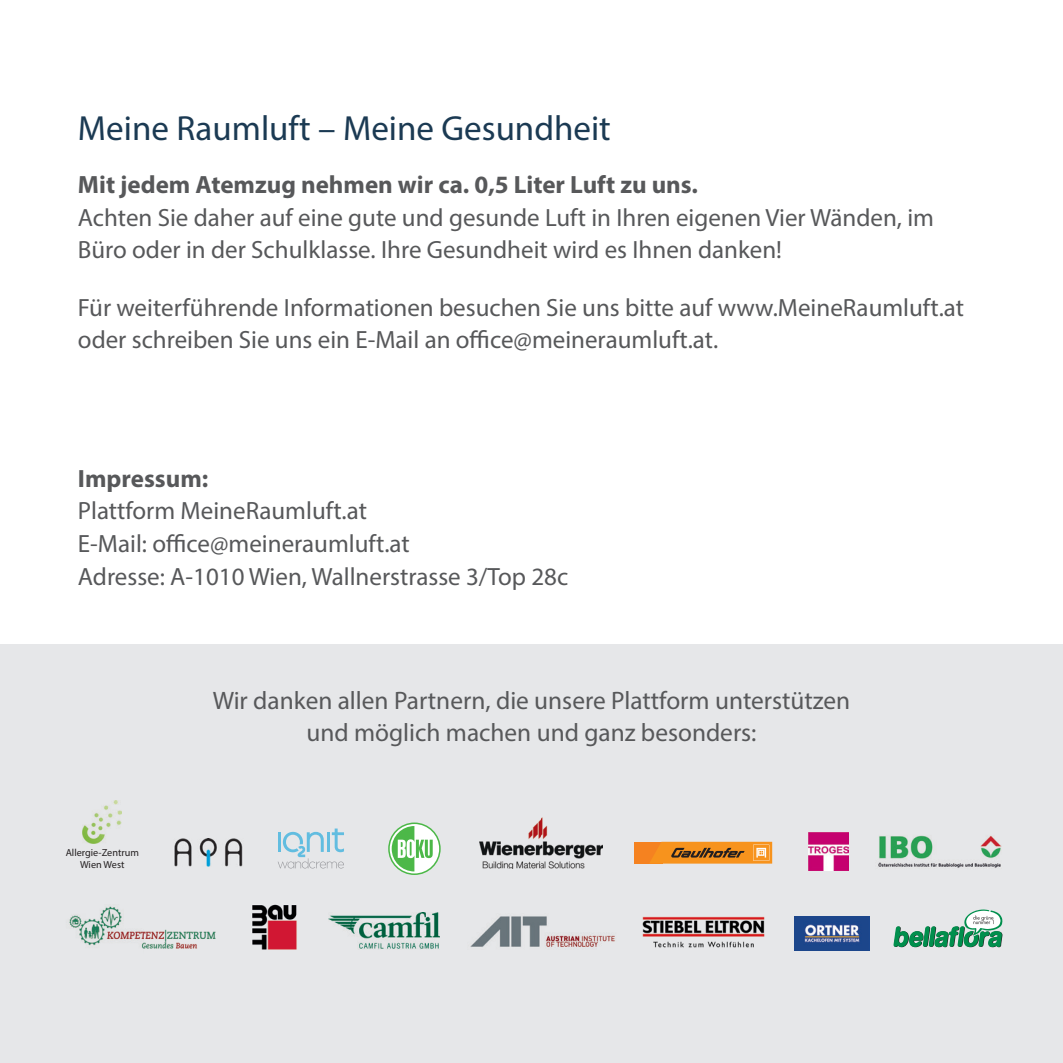
<style>
.page{position:relative;width:1063px;height:1063px;background:#fff}
.page>*{position:absolute;margin:0;border:0;box-sizing:border-box;transform-origin:0 0}
.t1{font:35px "Myriad Pro";color:#1b3a53}
.t2{font:25.25px/31.8px "Myriad Pro";color:#57585a;text-align:center}
.t3{font:25px/32.5px "Myriad Pro";color:#57585a}
.t4{font:700 25px "Myriad Pro";color:#57585a}
.t5{font:10.25px/12.2px "Myriad Pro";color:#231f20;text-align:center}
</style>
<div class="page">
<div style="left:0;top:645px;width:1063px;height:418px;background:#e6e7e9"></div>
<svg style="left:388px;top:823px;width:53px;height:52px"></svg>
<svg style="left:278px;top:829px;width:66px;height:40px"></svg>
<img style="left:795px;top:917px;width:75px;height:33px">
<img style="left:642px;top:917px;width:123px;height:31px">
<img style="left:174px;top:839px;width:69px;height:27px">
<img style="left:252px;top:904px;width:45px;height:45px">
<img style="left:83px;top:801px;width:39px;height:43px">
<img style="left:329px;top:912px;width:110px;height:37px">
<img style="left:809px;top:833px;width:39px;height:38px">
<img style="left:480px;top:818px;width:123px;height:51px">
<img style="left:470px;top:916px;width:145px;height:31px">
<img style="left:878px;top:835px;width:124px;height:33px">
<svg style="left:894px;top:909px;width:108px;height:38px"></svg>
<img style="left:69px;top:906px;width:147px;height:43px">
<div style="left:634px;top:842px;width:28px;height:22px;background:#f58220"></div>
<svg style="left:650px;top:842px;width:122px;height:22px;background:#da8727"></svg>
<h1 class="t1" style="left:78px;top:106px;width:534px">Meine Raumluft – Meine Gesundheit</h1>
<p class="t4" style="left:78px;top:169px;width:622px">Mit jedem Atemzug nehmen wir ca. 0,5 Liter Luft zu uns.</p>
<p class="t3" style="left:78px;top:201px;width:858px">Achten Sie daher auf eine gute und gesunde Luft in Ihren eigenen Vier Wänden, im<br>Büro oder in der Schulklasse. Ihre Gesundheit wird es Ihnen danken!</p>
<p class="t3" style="left:78px;top:291px;width:888px">Für weiterführende Informationen besuchen Sie uns bitte auf www.MeineRaumluft.at oder schreiben Sie uns ein E-Mail an office@meineraumluft.at.</p>
<p class="t4" style="left:78px;top:462px;width:132px">Impressum:</p>
<p class="t3" style="left:78px;top:494px;width:492px">Plattform MeineRaumluft.at<br>E-Mail: office@meineraumluft.at<br>Adresse: A-1010 Wien, Wallnerstrasse 3/Top 28c</p>
<p class="t5" style="left:66px;top:846px;width:75px">Allergie-Zentrum<br>Wien West</p>
<p class="t2" style="left:213px;top:684px;width:639px">Wir danken allen Partnern, die unsere Plattform unterstützen und möglich machen und ganz besonders:</p>
</div>
